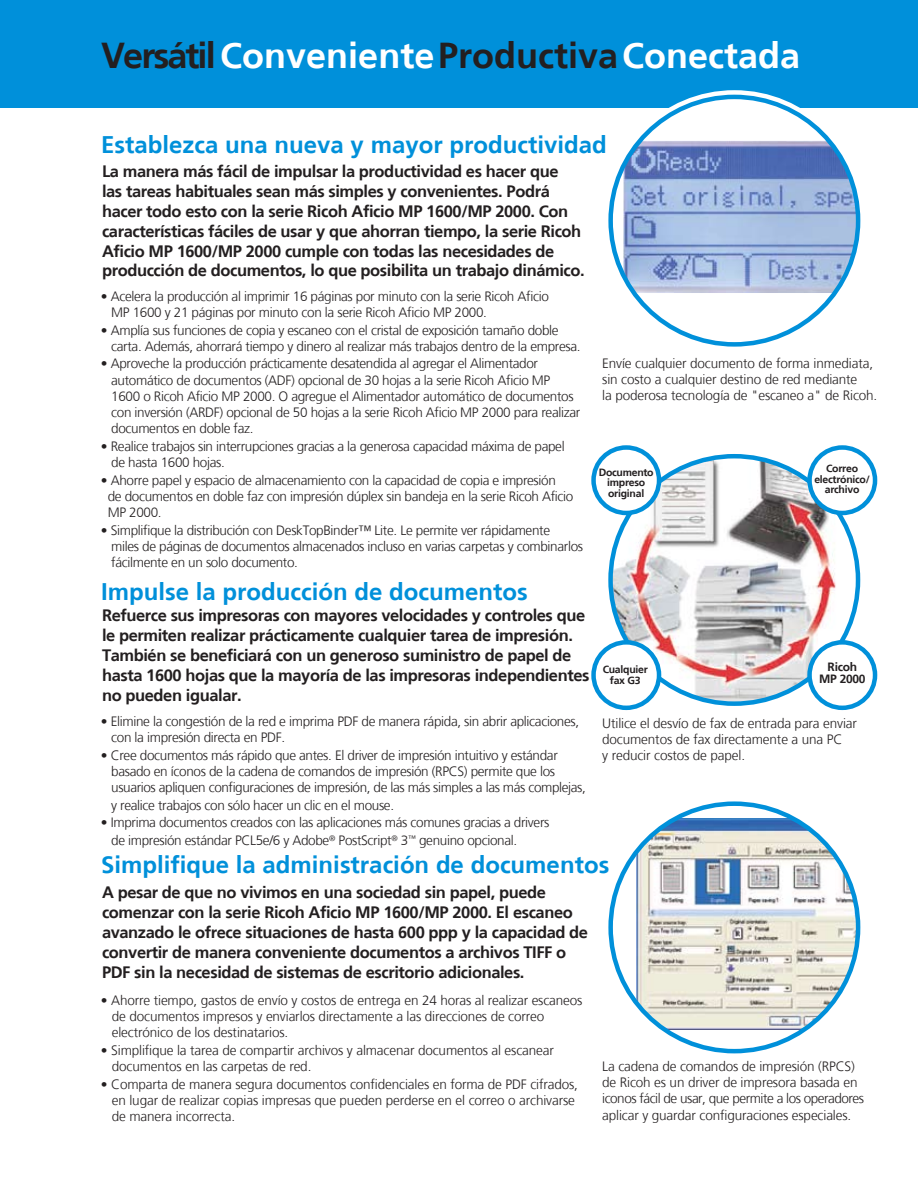
<style>
.page{position:relative;width:918px;height:1188px;background:#fff}
.page>*{position:absolute;margin:0;border:0;box-sizing:border-box;transform-origin:0 0}
.t1{font:700 36px "Frutiger";color:#fff}
.t2{font:700 24px "Frutiger";color:#0090da}
.t3{font:700 16.5px/19.8px "Frutiger";letter-spacing:-.025em;color:#231f20}
.t4{font:300 13.5px/16.2px "Frutiger";letter-spacing:-.025em;color:#231f20}
.t5{font:700 12px/12px "Frutiger";letter-spacing:-.025em;color:#231f20;text-align:center}
.t6{font:700 10.5px/10.5px "Frutiger";letter-spacing:-.025em;color:#231f20;text-align:center}
.s1{color:#231f20}
</style>
<div class="page">
<hr style="left:0;top:108px;width:1px;height:1080px;background:#0090da">
<img style="left:0;top:435px;width:1px;height:753px">
<div style="left:0;top:0;width:918px;height:108px;background:#0090da"></div>
<svg style="left:699px;top:90px;width:162px;height:139px"></svg>
<svg style="left:608px;top:95px;width:252px;height:252px"></svg>
<svg style="left:608px;top:801px;width:252px;height:252px"></svg>
<svg style="left:608px;top:454px;width:252px;height:252px"></svg>
<svg style="left:591px;top:445px;width:70px;height:70px"></svg>
<svg style="left:591px;top:640px;width:70px;height:70px"></svg>
<svg style="left:807px;top:445px;width:70px;height:70px"></svg>
<svg style="left:807px;top:640px;width:70px;height:70px"></svg>
<h1 class="t1" style="left:101px;top:34px;width:700px"><span class="s1">Versátil</span> Conveniente <span class="s1">Productiva</span> Conectada</h1>
<h2 class="t2" style="left:101px;top:131px;width:507px">Establezca una nueva y mayor productividad</h2>
<p class="t3" style="left:102px;top:162px;width:484px">La manera más fácil de impulsar la productividad es hacer que<br>las tareas habituales sean más simples y convenientes. Podrá hacer todo esto con la serie Ricoh Aficio MP 1600/MP 2000. Con características fáciles de usar y que ahorran tiempo, la serie Ricoh Aficio MP 1600/MP 2000 cumple con todas las necesidades de producción de documentos, lo que posibilita un trabajo dinámico.</p>
<p class="t4" style="left:111px;top:288px;width:439px;text-indent:-10px">• Acelera la producción al imprimir 16 páginas por minuto con la serie Ricoh Aficio<br>MP 1600 y 21 páginas por minuto con la serie Ricoh Aficio MP 2000.</p>
<p class="t4" style="left:111px;top:322px;width:471px;text-indent:-10px">• Amplía sus funciones de copia y escaneo con el cristal de exposición tamaño doble carta. Además, ahorrará tiempo y dinero al realizar más trabajos dentro de la empresa.</p>
<p class="t4" style="left:111px;top:356px;width:471px;text-indent:-10px">• Aproveche la producción prácticamente desatendida al agregar el Alimentador automático de documentos (ADF) opcional de 30 hojas a la serie Ricoh Aficio MP 1600 o Ricoh Aficio MP 2000. O agregue el Alimentador automático de documentos con inversión (ARDF) opcional de 50 hojas a la serie Ricoh Aficio MP 2000 para realizar documentos en doble faz.</p>
<p class="t4" style="left:111px;top:438px;width:455px;text-indent:-10px">• Realice trabajos sin interrupciones gracias a la generosa capacidad máxima de papel de hasta 1600 hojas.</p>
<p class="t4" style="left:108px;top:472px;width:467px;text-indent:-7px">• Ahorre papel y espacio de almacenamiento con la capacidad de copia e impresión<br>de documentos en doble faz con impresión dúplex sin bandeja en la serie Ricoh Aficio<br>MP 2000.</p>
<p class="t4" style="left:111px;top:522px;width:473px;text-indent:-10px">• Simplifique la distribución con DeskTopBinder™ Lite. Le permite ver rápidamente<br>miles de páginas de documentos almacenados incluso en varias carpetas y combinarlos fácilmente en un solo documento.</p>
<h2 class="t2" style="left:101px;top:577px;width:428px">Impulse la producción de documentos</h2>
<p class="t3" style="left:102px;top:606px;width:489px">Refuerce sus impresoras con mayores velocidades y controles que le permiten realizar prácticamente cualquier tarea de impresión.<br>También se beneficiará con un generoso suministro de papel de hasta 1600 hojas que la mayoría de las impresoras independientes no pueden igualar.</p>
<p class="t4" style="left:111px;top:713px;width:469px;text-indent:-10px">• Elimine la congestión de la red e imprima PDF de manera rápida, sin abrir aplicaciones, con la impresión directa en PDF.</p>
<p class="t4" style="left:111px;top:747px;width:476px;text-indent:-10px">• Cree documentos más rápido que antes. El driver de impresión intuitivo y estándar basado en íconos de la cadena de comandos de impresión (RPCS) permite que los usuarios apliquen configuraciones de impresión, de las más simples a las más complejas,</p>
<p class="t4" style="left:111px;top:797px;width:284px">y realice trabajos con sólo hacer un clic en el mouse.</p>
<p class="t4" style="left:111px;top:814px;width:440px;line-height:17.7px;text-indent:-10px">• Imprima documentos creados con las aplicaciones más comunes gracias a drivers de impresión estándar PCL5e/6 y Adobe<sup>®</sup> PostScript<sup>®</sup> 3<sup>™</sup> genuino opcional.</p>
<p class="t4" style="left:602px;top:355px;width:277px">Envíe cualquier documento de forma inmediata, sin costo a cualquier destino de red mediante<br>la poderosa tecnología de "escaneo a" de Ricoh.</p>
<p class="t6" style="left:599px;top:467px;width:57px">Documento impreso original</p>
<p class="t6" style="left:814px;top:463px;width:57px">Correo electrónico/ archivo</p>
<p class="t6" style="left:603px;top:664px;width:47px">Cualquier fax G3</p>
<p class="t5" style="left:819px;top:661px;width:48px">Ricoh<br>MP 2000</p>
<p class="t4" style="left:602px;top:715px;width:256px">Utilice el desvío de fax de entrada para enviar documentos de fax directamente a una PC<br>y reducir costos de papel.</p>
<h2 class="t2" style="left:101px;top:851px;width:510px">Simplifique la administración de documentos</h2>
<p class="t3" style="left:102px;top:883px;width:488px">A pesar de que no vivimos en una sociedad sin papel, puede comenzar con la serie Ricoh Aficio MP 1600/MP 2000. El escaneo avanzado le ofrece situaciones de hasta 600 ppp y la capacidad de convertir de manera conveniente documentos a archivos TIFF o PDF sin la necesidad de sistemas de escritorio adicionales.</p>
<p class="t4" style="left:112px;top:992px;width:472px;text-indent:-11px">• Ahorre tiempo, gastos de envío y costos de entrega en 24 horas al realizar escaneos de documentos impresos y enviarlos directamente a las direcciones de correo electrónico de los destinatarios.</p>
<p class="t4" style="left:112px;top:1042px;width:444px;text-indent:-11px">• Simplifique la tarea de compartir archivos y almacenar documentos al escanear documentos en las carpetas de red.</p>
<p class="t4" style="left:112px;top:1076px;width:468px;text-indent:-11px">• Comparta de manera segura documentos confidenciales en forma de PDF cifrados, en lugar de realizar copias impresas que pueden perderse en el correo o archivarse de manera incorrecta.</p>
<p class="t4" style="left:602px;top:1058px;width:263px">La cadena de comandos de impresión (RPCS) de Ricoh es un driver de impresora basada en iconos fácil de usar, que permite a los operadores aplicar y guardar configuraciones especiales.</p>
</div>
